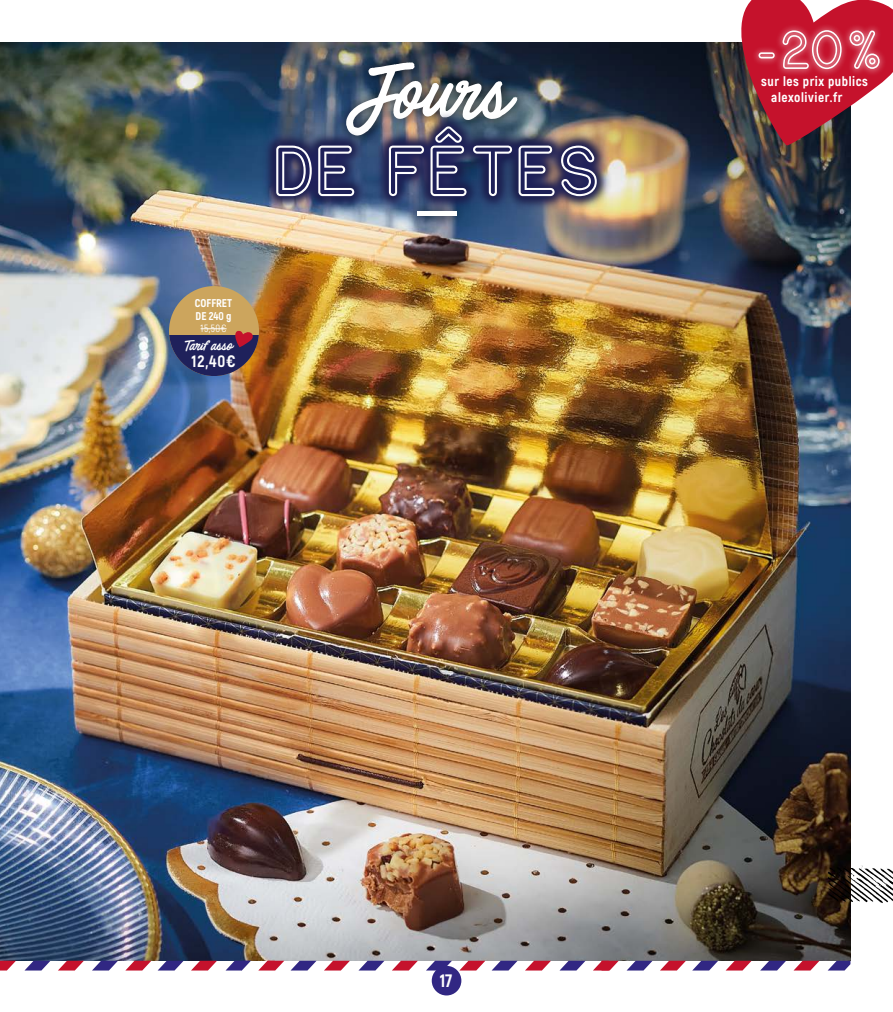
<style>
.page{position:relative;width:893px;height:1012px;background:#fff}
.page>*{position:absolute;margin:0;border:0;box-sizing:border-box;transform-origin:0 0}
.t1{font:72.15px "National Park Outline";letter-spacing:.04em;color:#fff}
.t2{font:72.15px "Painted Paradise";color:#fff}
.t3{font:54.9px "National Park Outline";color:#fff;scale:.96 1}
.t4{font:800 18px "Akrobat";color:#fff}
.t5{font:800 16.5px "Akrobat";color:#fff}
.t6{font:800 13.5px/16.2px "Akrobat";letter-spacing:.04em;color:#fff}
.t7{font:13.5px "Painted Paradise";color:#fff}
.t8{font:800 11.25px/12.6px "Akrobat";color:#fff}
.t9{font:10.5px "Akrobat";color:#fff}
</style>
<div class="page">
<img style="left:0;top:43px;width:850px;height:918px">
<svg style="left:0;top:961px;width:850px;height:10px"></svg>
<svg style="left:827px;top:865px;width:66px;height:39px"></svg>
<div style="left:336px;top:53px;width:191px;height:92px;background:#000;opacity:.75"></div>
<img style="left:260px;top:111px;width:352px;height:101px">
<div style="left:407px;top:202px;width:59px;height:24px;background:#000;opacity:.75"></div>
<hr style="left:417px;top:212px;width:39px;height:4px;background:#fff">
<div style="left:169px;top:286px;width:90px;height:90px;background:#cca55d;border-radius:50%"></div>
<svg style="left:169px;top:335px;width:90px;height:41px;background:#39365b"></svg>
<svg style="left:201px;top:329px;width:52px;height:18px"></svg>
<svg style="left:711px;top:0;width:182px;height:145px"></svg>
<div style="left:751px;top:23px;width:136px;height:54px;background:#fff;opacity:.42"></div>
<div style="left:432px;top:966px;width:29px;height:29px;background:#312783;border-radius:50%"></div>
<h1 class="t2" style="left:363px;top:37px;width:149px">Jours</h1>
<h1 class="t1" style="left:274px;top:125px;width:326px">DE FÊTES</h1>
<p class="t8" style="left:195px;top:297px;width:39px">COFFRET<br>DE 240 g</p>
<p class="t9" style="left:201px;top:322px;width:27px">15,50€</p>
<p class="t7" style="left:186px;top:335px;width:48px">Tarif asso</p>
<p class="t5" style="left:192px;top:351px;width:45px">12,40€</p>
<h2 class="t3" style="left:757px;top:15px;width:130px">-20%</h2>
<p class="t6" style="left:771px;top:73px;width:98px;text-indent:-10px">sur les prix publics alexolivier.fr</p>
<h3 class="t4" style="left:440px;top:969px;width:14px">17</h3>
</div>
